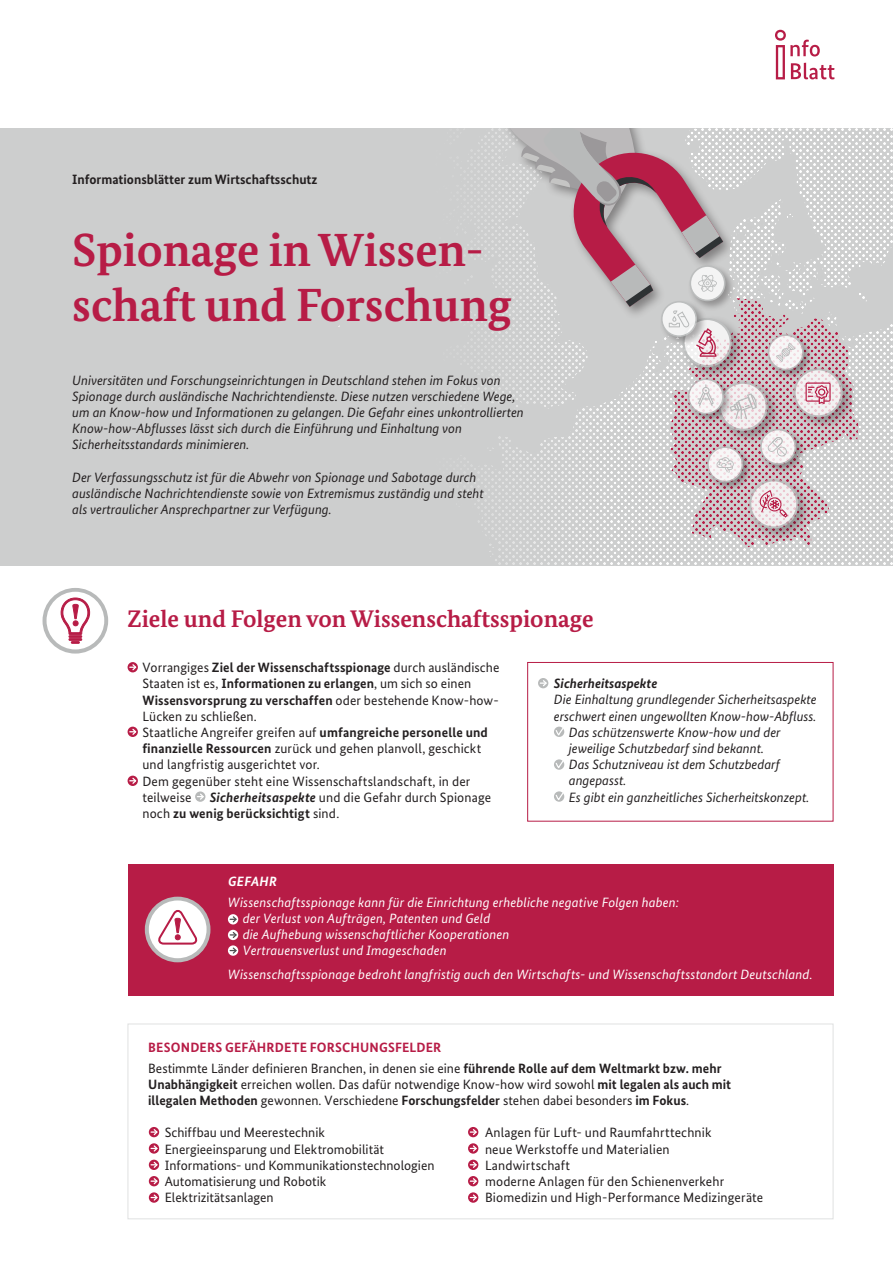
<style>
.page{position:relative;width:893px;height:1263px;background:#fff}
.page>*{position:absolute;margin:0;border:0;box-sizing:border-box;transform-origin:0 0}
.t1{font:700 46.5px/55.8px "Bundes Serif";color:#b71c46}
.t2{font:700 24px "Bundes Serif";color:#b71c46}
.t3{font:13.5px/16.2px "Bundes Sans";letter-spacing:.005em;color:#231f20}
.t4{font:italic 13.5px/16.2px "Bundes Sans";color:#231f20}
.t5{font:italic 13.5px "Bundes Sans";letter-spacing:.01em;color:#fff}
.t6{font:700 13.5px "Bundes Sans";color:#231f20}
.t7{font:700 13.5px "Bundes Sans";letter-spacing:.01em;color:#b71c46}
.t8{font:italic 700 13.5px "Bundes Sans";color:#231f20}
.t9{font:italic 700 13.5px "Bundes Sans";letter-spacing:.025em;color:#fff}
.s1{font-weight:700}
.s2{font-weight:700;font-style:italic}
</style>
<div class="page">
<div style="left:0;top:128px;width:893px;height:438px;background:#cdcece"></div>
<svg style="left:643px;top:362px;width:250px;height:203px"></svg>
<div style="left:527px;top:662px;width:306px;height:159px;border:1px solid #b71c46"></div>
<svg style="left:128px;top:662px;width:10px;height:10px"></svg>
<svg style="left:130px;top:663px;width:8px;height:8px"></svg>
<svg style="left:128px;top:727px;width:10px;height:10px"></svg>
<svg style="left:130px;top:727px;width:8px;height:9px"></svg>
<svg style="left:128px;top:776px;width:10px;height:10px"></svg>
<svg style="left:130px;top:776px;width:8px;height:9px"></svg>
<div style="left:195px;top:791px;width:10px;height:11px;background:#b8baba;border-radius:50%"></div>
<svg style="left:197px;top:792px;width:8px;height:9px"></svg>
<svg style="left:538px;top:678px;width:10px;height:10px"></svg>
<svg style="left:540px;top:679px;width:8px;height:8px"></svg>
<svg style="left:555px;top:726px;width:10px;height:10px"></svg>
<svg style="left:555px;top:759px;width:10px;height:10px"></svg>
<svg style="left:555px;top:791px;width:10px;height:10px"></svg>
<div style="left:715px;top:379px;width:67px;height:66px;background:#231f20;opacity:.45"></div>
<svg style="left:720px;top:383px;width:47px;height:47px"></svg>
<div style="left:718px;top:382px;width:50px;height:49px;border:2px solid #b8baba;border-radius:50%"></div>
<div style="left:746px;top:476px;width:67px;height:67px;background:#231f20;opacity:.45"></div>
<svg style="left:750px;top:480px;width:47px;height:47px"></svg>
<div style="left:749px;top:479px;width:49px;height:49px;border:2px solid #b8baba;border-radius:50%"></div>
<div style="left:765px;top:332px;width:49px;height:49px;background:#231f20;opacity:.45"></div>
<svg style="left:768px;top:335px;width:35px;height:34px"></svg>
<div style="left:768px;top:334px;width:36px;height:36px;border:2px solid #b8baba;border-radius:50%"></div>
<div style="left:686px;top:376px;width:48px;height:49px;background:#231f20;opacity:.45"></div>
<svg style="left:689px;top:379px;width:34px;height:35px"></svg>
<div style="left:688px;top:378px;width:36px;height:36px;border:2px solid #b8baba;border-radius:50%"></div>
<div style="left:758px;top:427px;width:48px;height:48px;background:#231f20;opacity:.45"></div>
<svg style="left:761px;top:430px;width:34px;height:34px"></svg>
<div style="left:760px;top:429px;width:36px;height:36px;border:2px solid #b8baba;border-radius:50%"></div>
<div style="left:790px;top:365px;width:67px;height:67px;background:#231f20;opacity:.45"></div>
<svg style="left:794px;top:369px;width:48px;height:47px"></svg>
<div style="left:793px;top:368px;width:50px;height:49px;border:2px solid #b8baba;border-radius:50%"></div>
<div style="left:705px;top:444px;width:48px;height:49px;background:#231f20;opacity:.45"></div>
<svg style="left:708px;top:447px;width:34px;height:34px"></svg>
<div style="left:707px;top:446px;width:36px;height:36px;border:2px solid #b8baba;border-radius:50%"></div>
<div style="left:679px;top:315px;width:67px;height:66px;background:#231f20;opacity:.45"></div>
<svg style="left:684px;top:319px;width:47px;height:47px"></svg>
<div style="left:682px;top:318px;width:50px;height:49px;border:2px solid #b8baba;border-radius:50%"></div>
<svg style="left:716px;top:457px;width:18px;height:16px"></svg>
<svg style="left:697px;top:384px;width:17px;height:22px"></svg>
<svg style="left:768px;top:437px;width:19px;height:19px"></svg>
<svg style="left:730px;top:393px;width:27px;height:26px"></svg>
<svg style="left:805px;top:382px;width:26px;height:22px"></svg>
<svg style="left:759px;top:490px;width:29px;height:28px"></svg>
<svg style="left:337px;top:29px;width:556px;height:333px"></svg>
<svg style="left:43px;top:588px;width:65px;height:66px"></svg>
<div style="left:47px;top:592px;width:57px;height:57px;background:#fff;border-radius:50%"></div>
<svg style="left:60px;top:597px;width:30px;height:47px"></svg>
<div style="left:128px;top:863px;width:705px;height:132px;background:#b71c46"></div>
<svg style="left:228px;top:914px;width:10px;height:10px"></svg>
<svg style="left:230px;top:915px;width:8px;height:8px"></svg>
<svg style="left:228px;top:930px;width:10px;height:10px"></svg>
<svg style="left:230px;top:931px;width:8px;height:8px"></svg>
<svg style="left:228px;top:945px;width:10px;height:11px"></svg>
<svg style="left:230px;top:946px;width:8px;height:9px"></svg>
<div style="left:145px;top:897px;width:65px;height:65px;background:#b8baba;border-radius:50%"></div>
<div style="left:149px;top:900px;width:58px;height:58px;background:#fff;border-radius:50%"></div>
<svg style="left:158px;top:907px;width:40px;height:38px"></svg>
<div style="left:128px;top:1023px;width:705px;height:196px;border:1px solid #b8baba"></div>
<svg style="left:149px;top:1127px;width:10px;height:10px"></svg>
<svg style="left:151px;top:1128px;width:8px;height:8px"></svg>
<div style="left:149px;top:1143px;width:10px;height:11px;background:#b71c46;border-radius:50%"></div>
<svg style="left:151px;top:1144px;width:8px;height:9px"></svg>
<svg style="left:149px;top:1160px;width:10px;height:10px"></svg>
<svg style="left:151px;top:1160px;width:8px;height:9px"></svg>
<svg style="left:149px;top:1176px;width:10px;height:10px"></svg>
<svg style="left:151px;top:1177px;width:8px;height:8px"></svg>
<div style="left:149px;top:1192px;width:10px;height:11px;background:#b71c46;border-radius:50%"></div>
<svg style="left:151px;top:1193px;width:8px;height:9px"></svg>
<svg style="left:468px;top:1127px;width:10px;height:10px"></svg>
<svg style="left:470px;top:1128px;width:8px;height:8px"></svg>
<svg style="left:468px;top:1143px;width:10px;height:11px"></svg>
<svg style="left:470px;top:1144px;width:8px;height:9px"></svg>
<svg style="left:468px;top:1160px;width:10px;height:10px"></svg>
<svg style="left:470px;top:1160px;width:8px;height:9px"></svg>
<svg style="left:468px;top:1176px;width:10px;height:10px"></svg>
<svg style="left:470px;top:1177px;width:8px;height:8px"></svg>
<svg style="left:468px;top:1192px;width:10px;height:11px"></svg>
<svg style="left:470px;top:1193px;width:8px;height:9px"></svg>
<p class="t6" style="left:72px;top:171px;width:247px">Informationsblätter zum Wirtschaftsschutz</p>
<p class="t1" style="left:72px;top:221px;width:441px">Spionage in Wissen&shy;schaft und Forschung</p>
<p class="t4" style="left:72px;top:372px;width:453px">Universitäten und Forschungseinrichtungen in Deutschland stehen im Fokus von Spionage durch ausländische Nachrichtendienste. Diese nutzen verschiedene Wege, um an Know-how und Informationen zu gelangen. Die Gefahr eines unkontrollierten Know-how-Abflusses lässt sich durch die Einführung und Einhaltung von Sicherheitsstandards minimieren.</p>
<p class="t4" style="left:72px;top:469px;width:413px">Der Verfassungsschutz ist für die Abwehr von Spionage und Sabotage durch ausländische Nachrichtendienste sowie von Extremismus zuständig und steht als vertraulicher Ansprechpartner zur Verfügung.</p>
<p class="t2" style="left:128px;top:604px;width:468px">Ziele und Folgen von Wissenschaftsspionage</p>
<p class="t3" style="left:142px;top:659px;width:359px">Vorrangiges <span class="s1">Ziel der Wissenschaftsspionage</span> durch ausländische Staaten ist es, <span class="s1">Informationen zu erlangen</span>, um sich so einen <span class="s1">Wissensvorsprung zu verschaffen</span> oder bestehende Know-how-Lücken zu schließen.</p>
<p class="t3" style="left:142px;top:724px;width:347px">Staatliche Angreifer greifen auf <span class="s1">umfangreiche personelle und finanzielle Ressourcen</span> zurück und gehen planvoll, geschickt und langfristig ausgerichtet vor.</p>
<p class="t3" style="left:142px;top:773px;width:329px">Dem gegenüber steht eine Wissenschaftslandschaft, in der teilweise</p>
<p class="t3" style="left:142px;top:789px;width:350px;text-indent:67px"><span class="s2">Sicherheitsaspekte</span> und die Gefahr durch Spionage noch <span class="s1">zu wenig berücksichtigt</span> sind.</p>
<p class="t8" style="left:554px;top:675px;width:105px">Sicherheitsaspekte</p>
<p class="t4" style="left:554px;top:692px;width:264px">Die Einhaltung grundlegender Sicherheitsaspekte erschwert einen ungewollten Know-how-Abfluss.</p>
<p class="t4" style="left:569px;top:724px;width:213px">Das schützenswerte Know-how und der jeweilige Schutzbedarf sind bekannt.</p>
<p class="t4" style="left:569px;top:756px;width:213px">Das Schutzniveau ist dem Schutzbedarf angepasst.</p>
<p class="t4" style="left:569px;top:789px;width:242px">Es gibt ein ganzheitliches Sicherheitskonzept.</p>
<p class="t9" style="left:228px;top:873px;width:51px">GEFAHR</p>
<p class="t5" style="left:228px;top:894px;width:453px">Wissenschaftsspionage kann für die Einrichtung erhebliche negative Folgen haben:</p>
<p class="t5" style="left:243px;top:910px;width:249px">der Verlust von Aufträgen, Patenten und Geld</p>
<p class="t5" style="left:243px;top:926px;width:268px">die Aufhebung wissenschaftlicher Kooperationen</p>
<p class="t5" style="left:243px;top:942px;width:205px">Vertrauensverlust und Imageschaden</p>
<p class="t5" style="left:228px;top:966px;width:586px">Wissenschaftsspionage bedroht langfristig auch den Wirtschafts- und Wissenschaftsstandort Deutschland.</p>
<p class="t7" style="left:148px;top:1039px;width:295px">BESONDERS GEFÄHRDETE FORSCHUNGSFELDER</p>
<p class="t3" style="left:148px;top:1060px;width:584px">Bestimmte Länder definieren Branchen, in denen sie eine <span class="s1">führende Rolle auf dem Weltmarkt bzw. mehr<br>Unabhängigkeit</span> erreichen wollen. Das dafür notwendige Know-how wird sowohl <span class="s1">mit legalen als auch mit illegalen Methoden</span> gewonnen. Verschiedene <span class="s1">Forschungsfelder</span> stehen dabei besonders <span class="s1">im Fokus</span>.</p>
<p class="t3" style="left:165px;top:1124px;width:162px">Schiffbau und Meerestechnik</p>
<p class="t3" style="left:165px;top:1141px;width:221px">Energieeinsparung und Elektromobilität</p>
<p class="t3" style="left:165px;top:1157px;width:271px">Informations- und Kommunikationstechnologien</p>
<p class="t3" style="left:165px;top:1173px;width:163px">Automatisierung und Robotik</p>
<p class="t3" style="left:165px;top:1189px;width:111px">Elektrizitätsanlagen</p>
<p class="t3" style="left:485px;top:1124px;width:280px">Anlagen für Luft- und Raumfahrttechnik<br>neue Werkstoffe und Materialien<br>Landwirtschaft<br>moderne Anlagen für den Schienenverkehr Biomedizin und High-Performance Medizingeräte</p>
</div>
